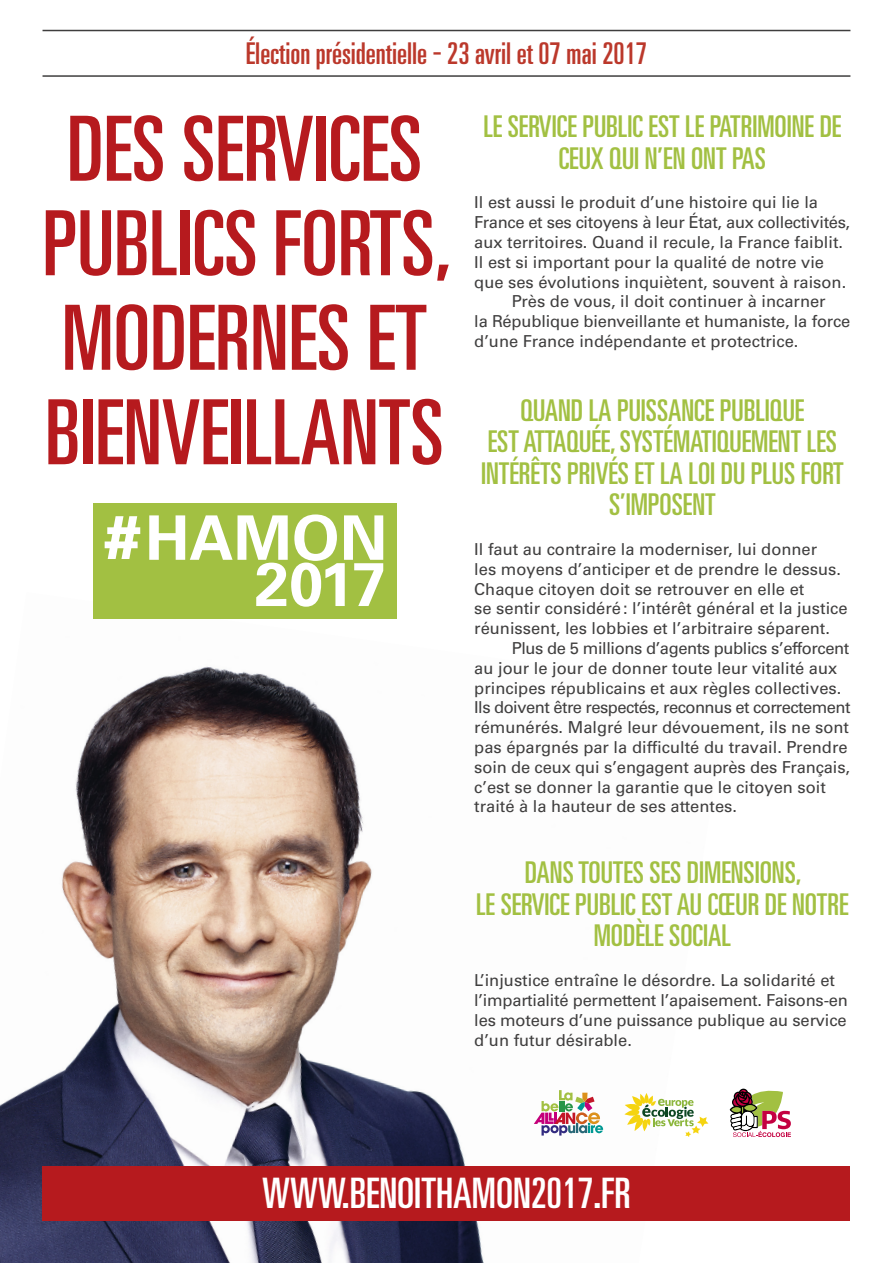
<style>
.page{position:relative;width:893px;height:1263px;background:#fff}
.page>*{position:absolute;margin:0;border:0;box-sizing:border-box;transform-origin:0 0}
.t1{font:ultra-condensed 90px/94.5px "Univers LT Std";color:#b61a1e}
.t2{font:ultra-condensed 42px "Univers LT Std";color:#fff}
.t3{font:ultra-condensed 30px/31.5px "Univers LT Std";color:#a2c042;text-align:center}
.t4{font:ultra-condensed 30px "Univers LT Std";color:#bb382b}
.t5{font:16.5px/19.8px "Univers LT Std";color:#3f3e3e}
.t6{font:16.5px "Univers LT Std";letter-spacing:-.02em;color:#3f3e3e}
</style>
<div class="page">
<img style="left:0;top:592px;width:729px;height:671px">
<div style="left:43px;top:1165px;width:807px;height:55px;background:#b61a1e"></div>
<hr style="left:43px;top:75px;width:807px;height:2px;background:#3f3e3e">
<hr style="left:43px;top:30px;width:807px;height:1px;background:#3f3e3e">
<div style="left:93px;top:503px;width:303px;height:116px;background:#a2c042"></div>
<svg style="left:105px;top:516px;width:35px;height:43px"></svg>
<svg style="left:149px;top:514px;width:234px;height:93px"></svg>
<svg style="left:534px;top:1090px;width:69px;height:45px"></svg>
<svg style="left:730px;top:1089px;width:61px;height:48px"></svg>
<svg style="left:624px;top:1094px;width:84px;height:43px"></svg>
<h3 class="t4" style="left:246px;top:36px;width:403px">ÉLECTION PRÉSIDENTIELLE - 23 AVRIL ET 07 MAI 2017</h3>
<h1 class="t1" style="left:42px;top:101px;width:410px">DES SERVICES<br>PUBLICS FORTS,<br>MODERNES ET<br>BIENVEILLANTS</h1>
<h3 class="t3" style="left:483px;top:111px;width:359px">LE SERVICE PUBLIC EST LE PATRIMOINE DE<br>CEUX QUI N’EN ONT PAS</h3>
<p class="t5" style="left:474px;top:193px;width:345px">Il est aussi le produit d’une histoire qui lie la</p>
<p class="t6" style="left:474px;top:213px;width:377px">France et ses citoyens à leur État, aux collectivités,</p>
<p class="t5" style="left:474px;top:232px;width:370px">aux territoires. Quand il recule, la France faiblit.</p>
<p class="t5" style="left:474px;top:252px;width:351px">Il est si important pour la qualité de notre vie</p>
<p class="t5" style="left:474px;top:272px;width:373px">que ses évolutions inquiètent, souvent à raison.</p>
<p class="t5" style="left:512px;top:292px;width:315px">Près de vous, il doit continuer à incarner</p>
<p class="t5" style="left:474px;top:312px;width:378px">la République bienveillante et humaniste, la force</p>
<p class="t5" style="left:474px;top:331px;width:326px">d’une France indépendante et protectrice.</p>
<h3 class="t3" style="left:481px;top:394px;width:364px">QUAND LA PUISSANCE PUBLIQUE<br>EST ATTAQUÉE, SYSTÉMATIQUEMENT LES<br>INTÉRÊTS PRIVÉS ET LA LOI DU PLUS FORT<br>S’IMPOSENT</h3>
<p class="t5" style="left:474px;top:539px;width:375px">Il faut au contraire la moderniser, lui donner<br>les moyens d’anticiper et de prendre le dessus.<br>Chaque citoyen doit se retrouver en elle et<br>se sentir considéré: l’intérêt général et la justice réunissent, les lobbies et l’arbitraire séparent.</p>
<p class="t5" style="left:474px;top:638px;width:378px;text-indent:38px">Plus de 5 millions d’agents publics s’efforcent au jour le jour de donner toute leur vitalité aux principes républicains et aux règles collectives.<br>Ils doivent être respectés, reconnus et correctement rémunérés. Malgré leur dévouement, ils ne sont pas épargnés par la difficulté du travail. Prendre soin de ceux qui s’engagent auprès des Français, c’est se donner la garantie que le citoyen soit traité à la hauteur de ses attentes.</p>
<h3 class="t3" style="left:476px;top:857px;width:374px">DANS TOUTES SES DIMENSIONS,<br>LE SERVICE PUBLIC EST AU CŒUR DE NOTRE<br>MODÈLE SOCIAL</h3>
<p class="t5" style="left:474px;top:970px;width:375px">L’injustice entraîne le désordre. La solidarité et l’impartialité permettent l’apaisement. Faisons-en les moteurs d’une puissance publique au service d’un futur désirable.</p>
<h2 class="t2" style="left:262px;top:1169px;width:370px">WWW.BENOITHAMON2017.FR</h2>
</div>
